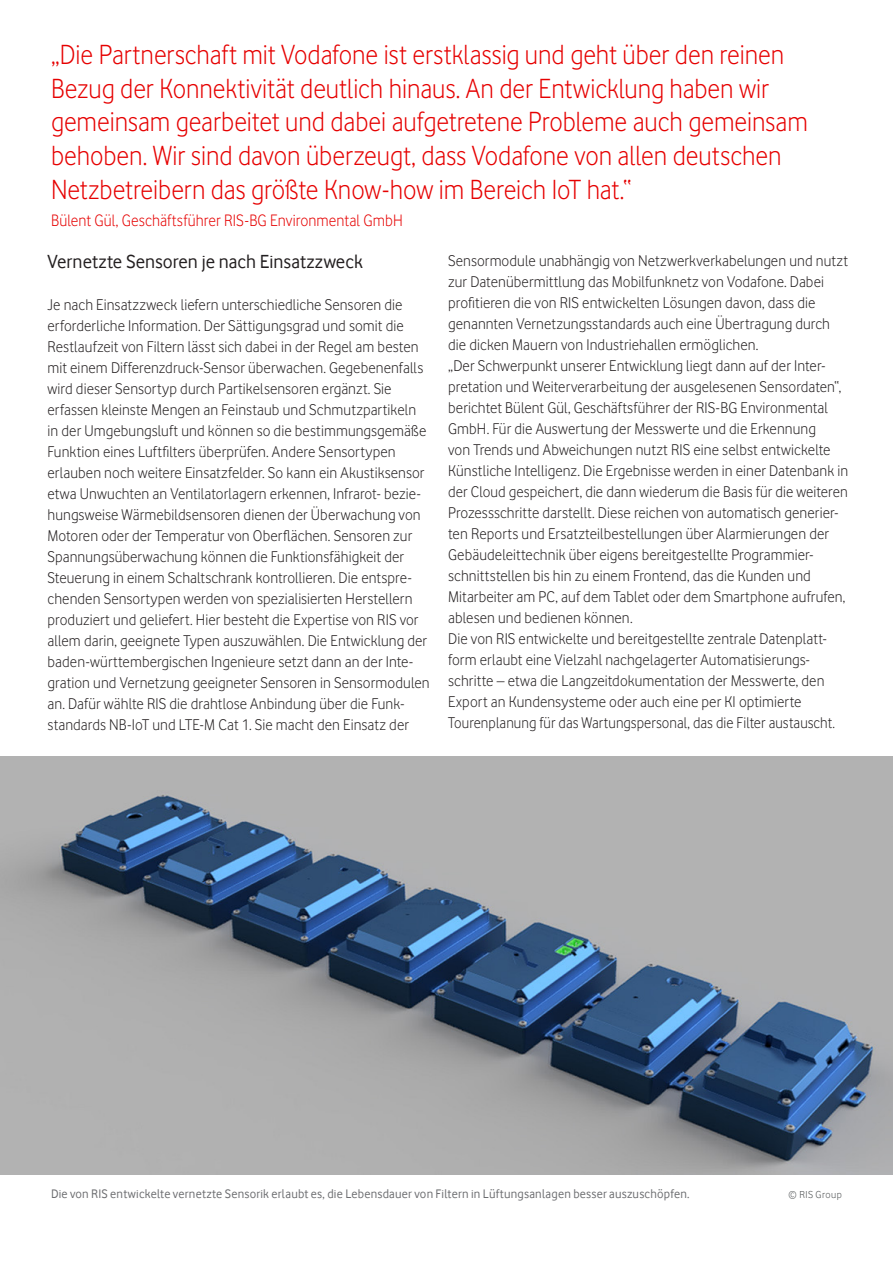
<style>
.page{position:relative;width:893px;height:1263px;background:#fff}
.page>*{position:absolute;margin:0;border:0;box-sizing:border-box;transform-origin:0 0}
.Zitat{font:28.8px/33.6px "Vodafone Lt";color:#e60000;scale:.94 1}
.Zwischenheadline{font:19.5px "Vodafone Rg";color:#231f20}
.Zitat-2{font:17.1px "Vodafone Lt";letter-spacing:.005em;color:#e60000;scale:.94 1}
.Fließtext{font:16.2px/21px "Vodafone Lt";letter-spacing:.005em;color:#231f20}
.Bildunterschrift{font:12.75px "Vodafone Rg";letter-spacing:.015em;color:#6c6d70}
.Fließtext-2{font:10.5px "Vodafone Lt";letter-spacing:.04em;color:#4a4d4e}
</style>
<div class="page">
<img style="left:0;top:757px;width:893px;height:418px">
<p class="Zitat" style="left:51px;top:38px;width:807px">„Die Partnerschaft mit Vodafone ist erstklassig und geht über den reinen Bezug der Konnektivität deutlich hinaus. An der Entwicklung haben wir gemeinsam gearbeitet und dabei aufgetretene Probleme auch gemeinsam behoben. Wir sind davon überzeugt, dass Vodafone von allen deutschen Netzbetreibern das größte Know-how im Bereich IoT hat.“</p>
<p class="Zitat-2" style="left:51px;top:210px;width:376px">Bülent Gül, Geschäftsführer RIS-BG Environmental GmbH</p>
<p class="Zwischenheadline" style="left:48px;top:251px;width:317px">Vernetzte Sensoren je nach Einsatzzweck</p>
<p class="Fließtext" style="left:48px;top:294px;width:383px">Je nach Einsatzzweck liefern unterschiedliche Sensoren die erforderliche Information. Der Sättigungsgrad und somit die Restlaufzeit von Filtern lässt sich dabei in der Regel am besten mit einem Differenzdruck-Sensor überwachen. Gegebenenfalls wird dieser Sensortyp durch Partikelsensoren ergänzt. Sie erfassen kleinste Mengen an Feinstaub und Schmutzpartikeln in der Umgebungsluft und können so die bestimmungsgemäße Funktion eines Luftfilters überprüfen. Andere Sensortypen erlauben noch weitere Einsatzfelder. So kann ein Akustiksensor etwa Unwuchten an Ventilatorlagern erkennen, Infrarot- bezie&shy;hungsweise Wärmebildsensoren dienen der Überwachung von Motoren oder der Temperatur von Oberflächen. Sensoren zur Spannungsüberwachung können die Funktionsfähigkeit der Steuerung in einem Schaltschrank kontrollieren. Die entspre&shy;chenden Sensortypen werden von spezialisierten Herstellern produziert und geliefert. Hier besteht die Expertise von RIS vor allem darin, geeignete Typen auszuwählen. Die Entwicklung der baden-württembergischen Ingenieure setzt dann an der Inte&shy;gration und Vernetzung geeigneter Sensoren in Sensormodulen an. Dafür wählte RIS die drahtlose Anbindung über die Funk&shy;standards NB-IoT und LTE-M Cat 1. Sie macht den Einsatz der</p>
<p class="Fließtext" style="left:448px;top:250px;width:401px">Sensormodule unabhängig von Netzwerkverkabelungen und nutzt zur Datenübermittlung das Mobilfunknetz von Vodafone. Dabei profitieren die von RIS entwickelten Lösungen davon, dass die genannten Vernetzungsstandards auch eine Übertragung durch die dicken Mauern von Industriehallen ermöglichen.</p>
<p class="Fließtext" style="left:448px;top:355px;width:401px">„Der Schwerpunkt unserer Entwicklung liegt dann auf der Inter&shy;pretation und Weiterverarbeitung der ausgelesenen Sensordaten“, berichtet Bülent Gül, Geschäftsführer der RIS-BG Environmental GmbH. Für die Auswertung der Messwerte und die Erkennung<br>von Trends und Abweichungen nutzt RIS eine selbst entwickelte Künstliche Intelligenz. Die Ergebnisse werden in einer Datenbank in der Cloud gespeichert, die dann wiederum die Basis für die weiteren Prozessschritte darstellt. Diese reichen von automatisch generier&shy;ten Reports und Ersatzteilbestellungen über Alarmierungen der Gebäudeleittechnik über eigens bereitgestellte Programmier&shy;schnittstellen bis hin zu einem Frontend, das die Kunden und Mitarbeiter am PC, auf dem Tablet oder dem Smartphone aufrufen, ablesen und bedienen können.</p>
<p class="Fließtext" style="left:448px;top:628px;width:388px">Die von RIS entwickelte und bereitgestellte zentrale Datenplatt&shy;form erlaubt eine Vielzahl nachgelagerter Automatisierungs&shy;schritte – etwa die Langzeitdokumentation der Messwerte, den Export an Kundensysteme oder auch eine per KI optimierte Tourenplanung für das Wartungspersonal, das die Filter austauscht.</p>
<p class="Bildunterschrift" style="left:51px;top:1186px;width:640px">Die von RIS entwickelte vernetzte Sensorik erlaubt es, die Lebensdauer von Filtern in Lüftungsanlagen besser auszuschöpfen.</p>
<p class="Fließtext-2" style="left:788px;top:1188px;width:55px">© RIS Group</p>
</div>
